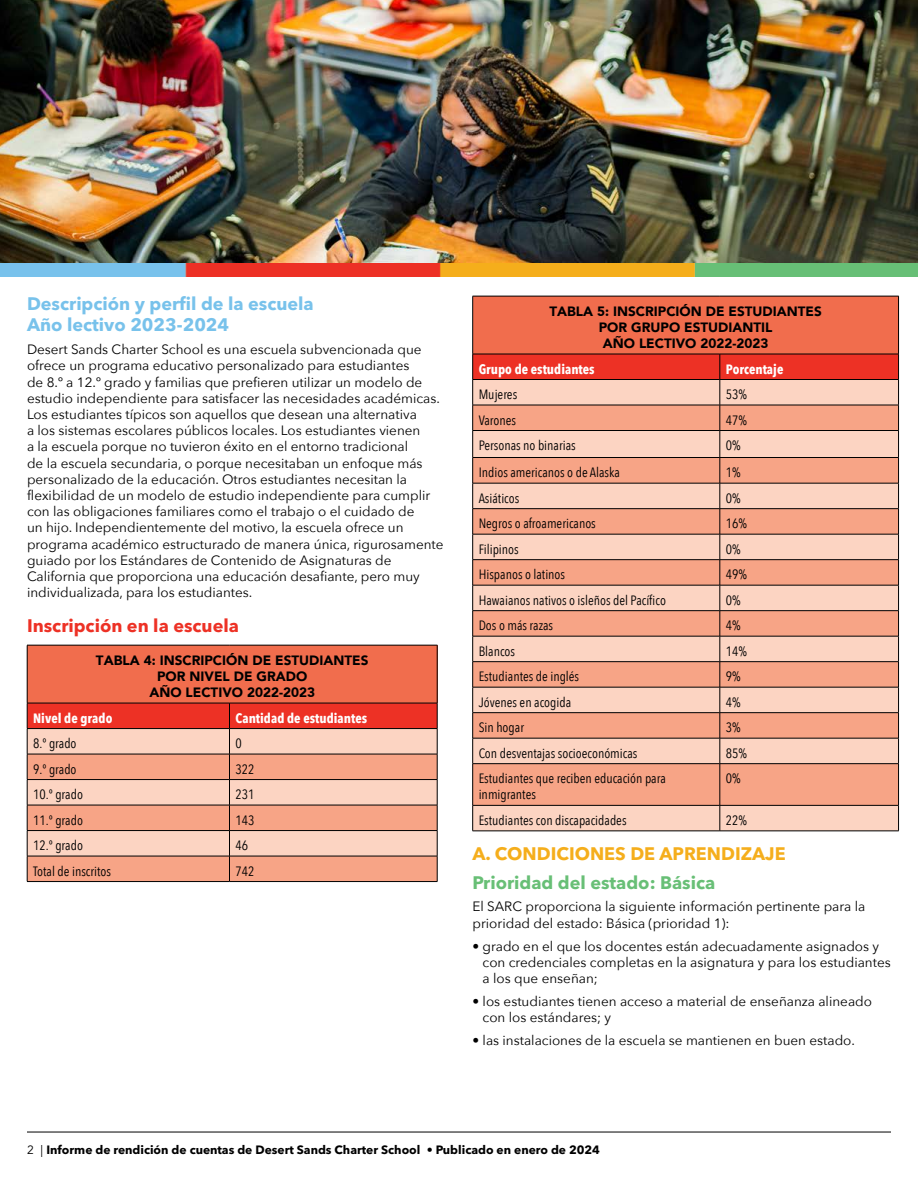
<style>
.page{position:relative;width:918px;height:1188px;background:#fff}
.page>*{position:absolute;margin:0;border:0;box-sizing:border-box;transform-origin:0 0}
.t1{font:700 18px/21.6px "Avenir Next LT Pro";color:#78c2eb}
.t2{font:700 18px "Avenir Next LT Pro";color:#f5ae1c}
.t3{font:700 18px "Avenir Next LT Pro";color:#68bf76}
.t4{font:700 18px "Avenir Next LT Pro";color:#ed3125}
.t5{font:13.5px/16.2px "Avenir Next";color:#000}
.t6{font:13.5px/16.2px "Avenir Next Condensed";color:#000}
.t7{font:900 13.5px/16.2px "Avenir";color:#000;text-align:center}
.t8{font:italic 700 13.5px "Avenir Next Condensed";color:#fff}
.t9{font:700 12px "Avenir Next LT Pro";color:#000}
.s1{font-family:"Avenir";font-weight:400}
</style>
<div class="page">
<hr style="left:27px;top:1132px;width:864px;height:1px;background:#000">
<div style="left:27px;top:645px;width:410px;height:58px;background:#f16d4d"></div>
<hr style="left:27px;top:645px;width:203px;height:1px;background:#000">
<hr style="left:27px;top:645px;width:1px;height:58px;background:#000">
<hr style="left:230px;top:645px;width:207px;height:1px;background:#000">
<hr style="left:437px;top:645px;width:1px;height:58px;background:#000">
<svg style="left:27px;top:703px;width:411px;height:178px;background:#eda18b"></svg>
<hr style="left:27px;top:881px;width:203px;height:1px;background:#000">
<hr style="left:230px;top:881px;width:207px;height:1px;background:#000">
<div style="left:473px;top:296px;width:426px;height:58px;background:#f16d4d"></div>
<div style="left:473px;top:806px;width:425px;height:25px;background:#fcd4c2"></div>
<div style="left:473px;top:764px;width:425px;height:41px;background:#f7a486"></div>
<hr style="left:472px;top:296px;width:248px;height:1px;background:#000">
<hr style="left:472px;top:296px;width:1px;height:58px;background:#000">
<hr style="left:720px;top:296px;width:179px;height:1px;background:#000">
<hr style="left:898px;top:296px;width:1px;height:58px;background:#000">
<svg style="left:472px;top:354px;width:427px;height:409px;background:#edac96"></svg>
<hr style="left:472px;top:763px;width:248px;height:1px;background:#000">
<hr style="left:472px;top:764px;width:1px;height:41px;background:#000">
<hr style="left:720px;top:763px;width:179px;height:1px;background:#000">
<hr style="left:720px;top:764px;width:1px;height:41px;background:#000">
<hr style="left:898px;top:764px;width:1px;height:41px;background:#000">
<hr style="left:472px;top:805px;width:248px;height:1px;background:#000">
<svg style="left:472px;top:806px;width:1px;height:25px"></svg>
<hr style="left:720px;top:805px;width:179px;height:1px;background:#000">
<svg style="left:720px;top:806px;width:1px;height:25px"></svg>
<svg style="left:898px;top:806px;width:1px;height:25px"></svg>
<hr style="left:472px;top:831px;width:248px;height:1px;background:#000">
<hr style="left:720px;top:831px;width:179px;height:1px;background:#000">
<img style="left:0;top:0;width:918px;height:276px">
<p class="t1" style="left:27px;top:292px;width:288px">Descripción y perfil de la escuela<br>Año lectivo 2023-2024</p>
<p class="t5" style="left:27px;top:341px;width:418px">Desert Sands Charter School es una escuela subvencionada que ofrece un programa educativo personalizado para estudiantes<br>de 8.º a 12.º grado y familias que prefieren utilizar un modelo de estudio independiente para satisfacer las necesidades académicas.<br>Los estudiantes típicos son aquellos que desean una alternativa<br>a los sistemas escolares públicos locales. Los estudiantes vienen<br>a la escuela porque no tuvieron éxito en el entorno tradicional<br>de la escuela secundaria, o porque necesitaban un enfoque más personalizado de la educación. Otros estudiantes necesitan la flexibilidad de un modelo de estudio independiente para cumplir con las obligaciones familiares como el trabajo o el cuidado de<br>un hijo. Independientemente del motivo, la escuela ofrece un programa académico estructurado de manera única, rigurosamente guiado por los Estándares de Contenido de Asignaturas de California que proporciona una educación desafiante, pero muy individualizada, para los estudiantes.</p>
<p class="t4" style="left:27px;top:615px;width:213px">Inscripción en la escuela</p>
<p class="t7" style="left:96px;top:652px;width:274px">TABLA 4: INSCRIPCIÓN DE ESTUDIANTES<br>POR NIVEL DE GRADO<br>AÑO LECTIVO 2022-2023</p>
<p class="t8" style="left:33px;top:710px;width:81px">Nivel de grado</p>
<p class="t8" style="left:236px;top:710px;width:133px">Cantidad de estudiantes</p>
<p class="t6" style="left:33px;top:735px;width:45px">8.º grado</p>
<p class="t6" style="left:236px;top:735px;width:8px">0</p>
<p class="t6" style="left:33px;top:761px;width:45px">9.º grado</p>
<p class="t6" style="left:236px;top:761px;width:21px">322</p>
<p class="t6" style="left:33px;top:786px;width:51px">10.º grado</p>
<p class="t6" style="left:236px;top:786px;width:21px">231</p>
<p class="t6" style="left:33px;top:812px;width:51px">11.º grado</p>
<p class="t6" style="left:236px;top:812px;width:21px">143</p>
<p class="t6" style="left:33px;top:837px;width:51px">12.º grado</p>
<p class="t6" style="left:236px;top:837px;width:14px">46</p>
<p class="t6" style="left:33px;top:863px;width:79px">Total de inscritos</p>
<p class="t6" style="left:236px;top:863px;width:21px">742</p>
<p class="t7" style="left:549px;top:303px;width:274px">TABLA 5: INSCRIPCIÓN DE ESTUDIANTES<br>POR GRUPO ESTUDIANTIL<br>AÑO LECTIVO 2022-2023</p>
<p class="t8" style="left:479px;top:360px;width:118px">Grupo de estudiantes</p>
<p class="t8" style="left:726px;top:360px;width:59px">Porcentaje</p>
<p class="t6" style="left:479px;top:386px;width:40px">Mujeres</p>
<p class="t6" style="left:726px;top:386px;width:23px">53%</p>
<p class="t6" style="left:479px;top:412px;width:39px">Varones</p>
<p class="t6" style="left:726px;top:412px;width:23px">47%</p>
<p class="t6" style="left:479px;top:437px;width:99px">Personas no binarias</p>
<p class="t6" style="left:726px;top:437px;width:16px">0%</p>
<p class="t6" style="left:479px;top:464px;width:143px">Indios americanos o de Alaska</p>
<p class="t6" style="left:726px;top:464px;width:16px">1%</p>
<p class="t6" style="left:479px;top:490px;width:42px">Asiáticos</p>
<p class="t6" style="left:726px;top:490px;width:16px">0%</p>
<p class="t6" style="left:479px;top:515px;width:119px">Negros o afroamericanos</p>
<p class="t6" style="left:726px;top:515px;width:23px">16%</p>
<p class="t6" style="left:479px;top:541px;width:42px">Filipinos</p>
<p class="t6" style="left:726px;top:541px;width:16px">0%</p>
<p class="t6" style="left:479px;top:566px;width:88px">Hispanos o latinos</p>
<p class="t6" style="left:726px;top:566px;width:23px">49%</p>
<p class="t6" style="left:479px;top:592px;width:189px">Hawaianos nativos o isleños del Pacífico</p>
<p class="t6" style="left:726px;top:592px;width:16px">0%</p>
<p class="t6" style="left:479px;top:617px;width:76px">Dos o más razas</p>
<p class="t6" style="left:726px;top:617px;width:16px">4%</p>
<p class="t6" style="left:479px;top:643px;width:38px">Blancos</p>
<p class="t6" style="left:726px;top:643px;width:23px">14%</p>
<p class="t6" style="left:479px;top:668px;width:102px">Estudiantes de inglés</p>
<p class="t6" style="left:726px;top:668px;width:16px">9%</p>
<p class="t6" style="left:479px;top:694px;width:94px">Jóvenes en acogida</p>
<p class="t6" style="left:726px;top:694px;width:16px">4%</p>
<p class="t6" style="left:479px;top:719px;width:47px">Sin hogar</p>
<p class="t6" style="left:726px;top:719px;width:16px">3%</p>
<p class="t6" style="left:479px;top:745px;width:160px">Con desventajas socioeconómicas</p>
<p class="t6" style="left:726px;top:745px;width:23px">85%</p>
<p class="t6" style="left:479px;top:770px;width:189px">Estudiantes que reciben educación para inmigrantes</p>
<p class="t6" style="left:726px;top:770px;width:16px">0%</p>
<p class="t6" style="left:479px;top:812px;width:149px">Estudiantes con discapacidades</p>
<p class="t6" style="left:726px;top:812px;width:23px">22%</p>
<p class="t2" style="left:472px;top:843px;width:315px">A. CONDICIONES DE APRENDIZAJE</p>
<p class="t3" style="left:472px;top:871px;width:244px">Prioridad del estado: Básica</p>
<p class="t5" style="left:472px;top:898px;width:394px">El SARC proporciona la siguiente información pertinente para la prioridad del estado: Básica (prioridad 1):</p>
<p class="t5" style="left:483px;top:937px;width:410px;text-indent:-10px">• grado en el que los docentes están adecuadamente asignados y con credenciales completas en la asignatura y para los estudiantes a los que enseñan;</p>
<p class="t5" style="left:483px;top:993px;width:391px;text-indent:-10px">• los estudiantes tienen acceso a material de enseñanza alineado con los estándares; y</p>
<p class="t5" style="left:472px;top:1032px;width:384px">• las instalaciones de la escuela se mantienen en buen estado.</p>
<p class="t9" style="left:27px;top:1142px;width:575px"><span class="s1">2 |</span> Informe de rendición de cuentas de Desert Sands Charter School • Publicado en enero de 2024</p>
</div>
